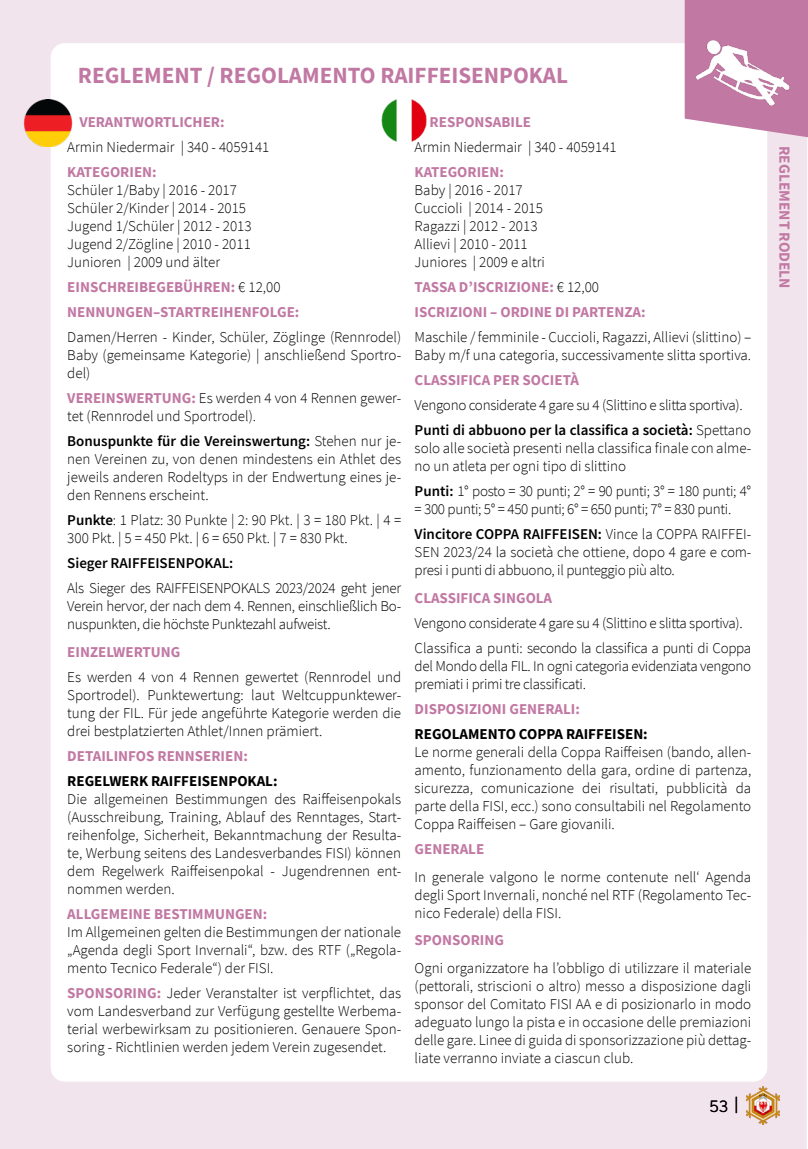
<style>
.page{position:relative;width:808px;height:1149px;background:#fff}
.page>*{position:absolute;margin:0;border:0;box-sizing:border-box;transform-origin:0 0}
.t1{font:700 23px "Source Sans Pro";color:#c178a3}
.t2{font:16.25px "TT Norms";color:#000}
.t3{font:700 15.5px "Source Sans Pro";color:#c178a3}
.t4{font:300 15px/18px "Source Sans Pro";color:#000;text-align:justify}
.t5{font:300 15px/25px "Source Sans Pro";letter-spacing:-.02em;color:#000}
.t6{font:700 15px/25px "Source Sans Pro";color:#c178a3}
.t7{font:700 15px "Source Sans Pro";color:#000}
.t8{font:600 15px "Source Sans Pro";color:#000}
.s1{font-weight:300;color:#000}
.s2{font-weight:700;color:#c178a3}
.s3{font-weight:600}
</style>
<div class="page">
<div style="left:0;top:0;width:807px;height:1148px;background:#f2e4ec"></div>
<div style="left:51px;top:43px;width:716px;height:1038px;background:#fff;border-radius:14px"></div>
<img style="left:381px;top:99px;width:46px;height:43px">
<img style="left:18px;top:99px;width:55px;height:47px">
<div style="left:685px;top:0;width:123px;height:137px;background:#c178a3"></div>
<img style="left:685px;top:28px;width:109px;height:118px">
<h1 class="t1" style="left:78px;top:60px;width:492px">REGLEMENT / REGOLAMENTO RAIFFEISENPOKAL</h1>
<p class="t6" style="left:79px;top:109px;width:147px">VERANTWORTLICHER:</p>
<p class="t4" style="left:67px;top:138px;width:204px">Armin Niedermair | 340 - 4059141</p>
<p class="t6" style="left:67px;top:159px;width:91px">KATEGORIEN:</p>
<p class="t4" style="left:67px;top:181px;width:186px;text-align:left">Schüler 1/Baby | 2016 - 2017<br>Schüler 2/Kinder | 2014 - 2015<br>Jugend 1/Schüler | 2012 - 2013<br>Jugend 2/Zögline | 2010 - 2011<br>Junioren | 2009 und älter</p>
<p class="t6" style="left:67px;top:274px;width:234px">EINSCHREIBEGEBÜHREN: <span class="s1">€ 12,00<br></span>NENNUNGEN–STARTREIHENFOLGE:</p>
<p class="t4" style="left:67px;top:328px;width:335px">Damen/Herren - Kinder, Schüler, Zöglinge (Rennrodel)<br>Baby (gemeinsame Kategorie) | anschließend Sportro&shy;del)</p>
<p class="t4" style="left:67px;top:389px;width:335px"><span class="s2">VEREINSWERTUNG:</span> Es werden 4 von 4 Rennen gewer&shy;tet (Rennrodel und Sportrodel).</p>
<p class="t4" style="left:67px;top:432px;width:335px"><span class="s3">Bonuspunkte für die Vereinswertung:</span> Stehen nur je&shy;nen Vereinen zu, von denen mindestens ein Athlet des jeweils anderen Rodeltyps in der Endwertung eines je&shy;den Rennens erscheint.</p>
<p class="t4" style="left:67px;top:511px;width:335px"><span class="s3">Punkte</span>: 1 Platz: 30 Punkte | 2: 90 Pkt. | 3 = 180 Pkt. | 4 =<br>300 Pkt. | 5 = 450 Pkt. | 6 = 650 Pkt. | 7 = 830 Pkt.</p>
<p class="t8" style="left:67px;top:553px;width:168px">Sieger RAIFFEISENPOKAL:</p>
<p class="t4" style="left:67px;top:579px;width:335px">Als Sieger des RAIFFEISENPOKALS 2023/2024 geht jener Verein hervor, der nach dem 4. Rennen, einschließlich Bo&shy;nuspunkten, die höchste Punktezahl aufweist.</p>
<p class="t6" style="left:67px;top:639px;width:115px">EINZELWERTUNG</p>
<p class="t4" style="left:67px;top:667px;width:335px">Es werden 4 von 4 Rennen gewertet (Rennrodel und Sportrodel). Punktewertung: laut Weltcuppunktewer&shy;tung der FIL. Für jede angeführte Kategorie werden die drei bestplatzierten Athlet/Innen prämiert.</p>
<p class="t6" style="left:67px;top:743px;width:182px">DETAILINFOS RENNSERIEN:</p>
<p class="t7" style="left:67px;top:770px;width:212px">REGELWERK RAIFFEISENPOKAL:</p>
<p class="t4" style="left:67px;top:789px;width:335px">Die allgemeinen Bestimmungen des Raiffeisenpokals (Ausschreibung, Training, Ablauf des Renntages, Start&shy;reihenfolge, Sicherheit, Bekanntmachung der Resulta&shy;te, Werbung seitens des Landesverbandes FISI) können dem Regelwerk Raiffeisenpokal - Jugendrennen ent&shy;nommen werden.</p>
<p class="t6" style="left:67px;top:901px;width:202px">ALLGEMEINE BESTIMMUNGEN:</p>
<p class="t4" style="left:67px;top:922px;width:335px">Im Allgemeinen gelten die Bestimmungen der nationale „Agenda degli Sport Invernali“, bzw. des RTF („Regola&shy;mento Tecnico Federale“) der FISI.</p>
<p class="t4" style="left:67px;top:983px;width:335px"><span class="s2">SPONSORING:</span> Jeder Veranstalter ist verpflichtet, das vom Landesverband zur Verfügung gestellte Werbema&shy;terial werbewirksam zu positionieren. Genauere Spon&shy;soring - Richtlinien werden jedem Verein zugesendet.</p>
<p class="t6" style="left:430px;top:109px;width:103px">RESPONSABILE</p>
<p class="t4" style="left:415px;top:138px;width:204px">Armin Niedermair | 340 - 4059141</p>
<p class="t6" style="left:415px;top:159px;width:91px">KATEGORIEN:</p>
<p class="t4" style="left:415px;top:181px;width:132px;text-align:left">Baby | 2016 - 2017<br>Cuccioli | 2014 - 2015<br>Ragazzi | 2012 - 2013<br>Allievi | 2010 - 2011<br>Juniores | 2009 e altri</p>
<p class="t6" style="left:415px;top:274px;width:233px">TASSA D’ISCRIZIONE: <span class="s1">€ 12,00<br></span>ISCRIZIONI – ORDINE DI PARTENZA:</p>
<p class="t4" style="left:415px;top:328px;width:338px">Maschile / femminile - Cuccioli, Ragazzi, Allievi (slittino) –<br>Baby m/f una categoria, successivamente slitta sportiva.</p>
<p class="t6" style="left:415px;top:367px;width:166px">CLASSIFICA PER SOCIETÀ</p>
<p class="t5" style="left:415px;top:392px;width:338px">Vengono considerate 4 gare su 4 (Slittino e slitta sportiva).<br><span class="s3">Punti di abbuono per la classifica a società:</span> Spettano</p>
<p class="t4" style="left:415px;top:439px;width:338px">solo alle società presenti nella classifica finale con alme&shy;no un atleta per ogni tipo di slittino</p>
<p class="t5" style="left:415px;top:482px;width:338px;line-height:18px"><span class="s3">Punti:</span> 1° posto = 30 punti; 2° = 90 punti; 3° = 180 punti; 4° = 300 punti; 5° = 450 punti; 6° = 650 punti; 7° = 830 punti.</p>
<p class="t4" style="left:415px;top:525px;width:338px"><span class="s3">Vincitore COPPA RAIFFEISEN:</span> Vince la COPPA RAIFFEI-SEN 2023/24 la società che ottiene, dopo 4 gare e com&shy;presi i punti di abbuono, il punteggio più alto.</p>
<p class="t6" style="left:415px;top:585px;width:139px">CLASSIFICA SINGOLA</p>
<p class="t5" style="left:415px;top:610px;width:338px">Vengono considerate 4 gare su 4 (Slittino e slitta sportiva).<br>Classifica a punti: secondo la classifica a punti di Coppa</p>
<p class="t5" style="left:415px;top:656px;width:338px;line-height:18px">del Mondo della FIL. In ogni categoria evidenziata vengono premiati i primi tre classificati.</p>
<p class="t6" style="left:415px;top:696px;width:167px">DISPOSIZIONI GENERALI:</p>
<p class="t7" style="left:415px;top:723px;width:235px">REGOLAMENTO COPPA RAIFFEISEN:</p>
<p class="t4" style="left:415px;top:742px;width:338px">Le norme generali della Coppa Raiffeisen (bando, allen&shy;amento, funzionamento della gara, ordine di partenza, sicurezza, comunicazione dei risultati, pubblicità da parte della FISI, ecc.) sono consultabili nel Regolamento Coppa Raiffeisen – Gare giovanili.</p>
<p class="t6" style="left:415px;top:836px;width:71px">GENERALE</p>
<p class="t4" style="left:415px;top:867px;width:338px">In generale valgono le norme contenute nell‘ Agenda degli Sport Invernali, nonché nel RTF (Regolamento Tec&shy;nico Federale) della FISI.</p>
<p class="t6" style="left:415px;top:927px;width:91px">SPONSORING</p>
<p class="t4" style="left:415px;top:958px;width:338px">Ogni organizzatore ha l’obbligo di utilizzare il materiale (pettorali, striscioni o altro) messo a disposizione dagli sponsor del Comitato FISI AA e di posizionarlo in modo adeguato lungo la pista e in occasione delle premiazioni delle gare. Linee di guida di sponsorizzazione più dettag&shy;liate verranno inviate a ciascun club.</p>
<p class="t2" style="left:709px;top:1095px;width:31px">53 <sup>|</sup></p>
<p class="t3" style="left:795px;top:146px;width:144px;rotate:90deg">REGLEMENT RODELN</p>
</div>
